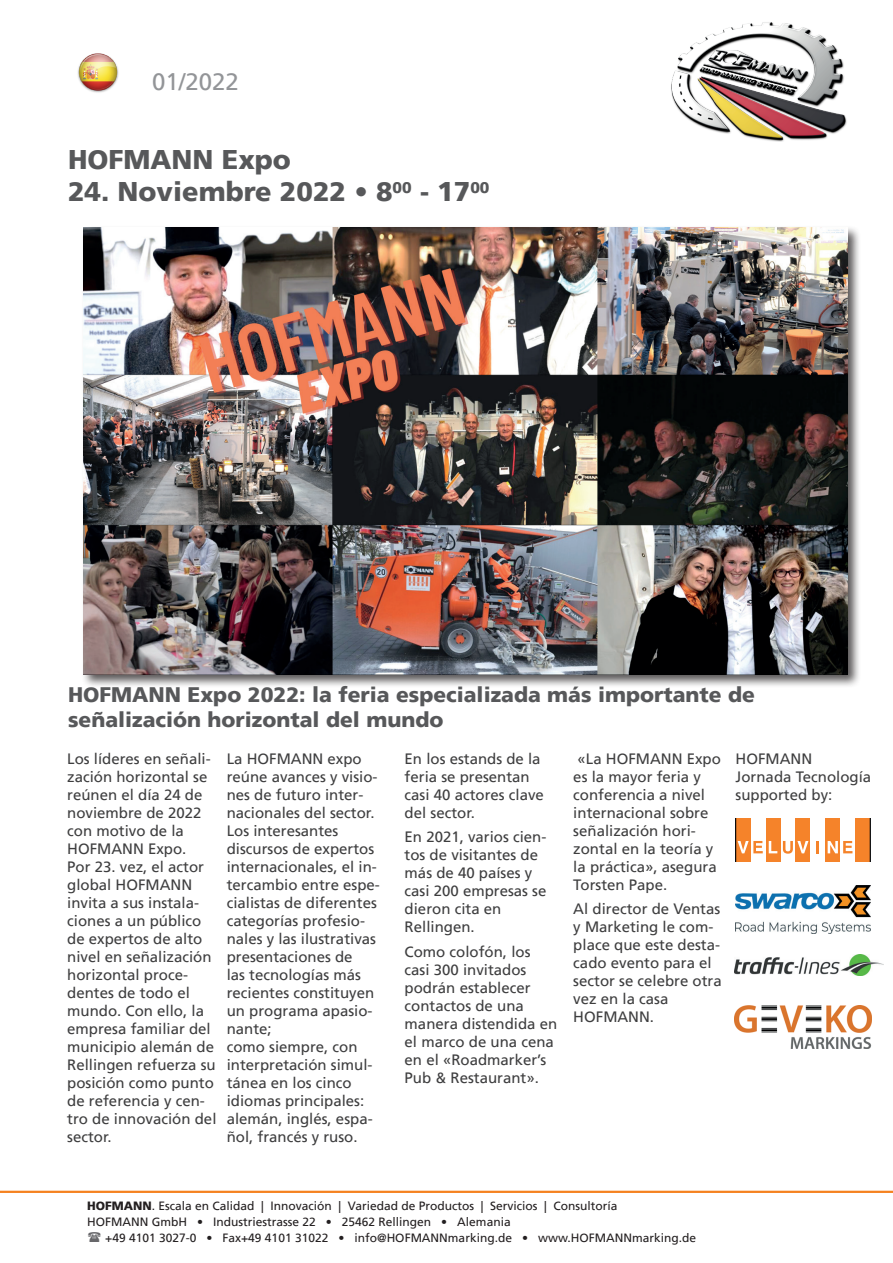
<style>
.page{position:relative;width:893px;height:1263px;background:#fff}
.page>*{position:absolute;margin:0;border:0;box-sizing:border-box;transform-origin:0 0}
.t1{font:900 27px "Frutiger";color:#57585a}
.t2{font:24px "Frutiger";color:#939598}
.t3{font:900 21px/25.2px "Frutiger";color:#57585a}
.t4{font:15px/18px "Frutiger";color:#3e3e3f}
.t5{font:12px/16.2px "Frutiger";color:#231f20}
.s1{font-weight:900}
</style>
<div class="page">
<img style="left:671px;top:22px;width:176px;height:119px">
<hr style="left:0;top:1191px;width:893px;height:2px;background:#f58220">
<img style="left:78px;top:53px;width:41px;height:40px">
<div style="left:81px;top:225px;width:780px;height:463px;background:#231f20;opacity:.75"></div>
<img style="left:83px;top:228px;width:764px;height:446px">
<img style="left:736px;top:885px;width:134px;height:48px">
<svg style="left:736px;top:818px;width:134px;height:43px"></svg>
<img style="left:734px;top:954px;width:149px;height:22px">
<img style="left:735px;top:1005px;width:136px;height:43px">
<h2 class="t2" style="left:152px;top:67px;width:88px">01/2022</h2>
<h1 class="t1" style="left:68px;top:143px;width:224px">HOFMANN Expo</h1>
<h1 class="t1" style="left:68px;top:176px;width:423px">24. Noviembre 2022 • 8<sup>00</sup> - 17<sup>00</sup></h1>
<h3 class="t3" style="left:68px;top:682px;width:688px">HOFMANN Expo 2022: la feria especializada más importante de señalización horizontal del mundo</h3>
<p class="t4" style="left:67px;top:750px;width:151px">Los líderes en señali&shy;zación horizontal se reúnen el día 24 de noviembre de 2022 con motivo de la<br>HOFMANN Expo.<br>Por 23. vez, el actor global HOFMANN invita a sus instala&shy;ciones a un público de expertos de alto nivel en señalización horizontal proce&shy;dentes de todo el mundo. Con ello, la empresa familiar del municipio alemán de<br>Rellingen refuerza su posición como punto de referencia y cen&shy;tro de innovación del sector.</p>
<p class="t4" style="left:227px;top:750px;width:155px">La HOFMANN expo reúne avances y visio&shy;nes de futuro inter&shy;nacionales del sector.<br>Los interesantes discursos de expertos internacionales, el in&shy;tercambio entre espe&shy;cialistas de diferentes categorías profesio&shy;nales y las ilustrativas presentaciones de<br>las tecnologías más recientes constituyen un programa apasio&shy;nante;<br>como siempre, con interpretación simul&shy;tánea en los cinco idiomas principales: alemán, inglés, espa&shy;ñol, francés y ruso.</p>
<p class="t4" style="left:573px;top:750px;width:149px">«La HOFMANN Expo es la mayor feria y conferencia a nivel internacional sobre señalización hori&shy;zontal en la teoría y la práctica», asegura<br>Torsten Pape.</p>
<p class="t4" style="left:405px;top:750px;width:141px">En los estands de la feria se presentan casi 40 actores clave del sector.</p>
<p class="t4" style="left:405px;top:828px;width:143px">En 2021, varios cien&shy;tos de visitantes de más de 40 países y casi 200 empresas se dieron cita en<br>Rellingen.</p>
<p class="t4" style="left:405px;top:942px;width:154px">Como colofón, los casi 300 invitados podrán establecer contactos de una manera distendida en el marco de una cena en el «Roadmarker’s<br>Pub &amp; Restaurant».</p>
<p class="t4" style="left:736px;top:750px;width:137px">HOFMANN<br>Jornada Tecnología supported by:</p>
<p class="t4" style="left:573px;top:900px;width:150px">Al director de Ventas y Marketing le com&shy;place que este desta&shy;cado evento para el sector se celebre otra vez en la casa<br>HOFMANN.</p>
<p class="t5" style="left:87px;top:1197px;width:532px"><span class="s1">HOFMANN</span>. Escala en Calidad | Innovación | Variedad de Productos | Servicios | Consultoría</p>
<p class="t5" style="left:105px;top:1214px;width:592px;text-indent:-18px">HOFMANN GmbH • Industriestrasse 22 • 25462 Rellingen • Alemania<br>+49 4101 3027-0 • Fax+49 4101 31022 • info@HOFMANNmarking.de • www.HOFMANNmarking.de</p>
</div>
